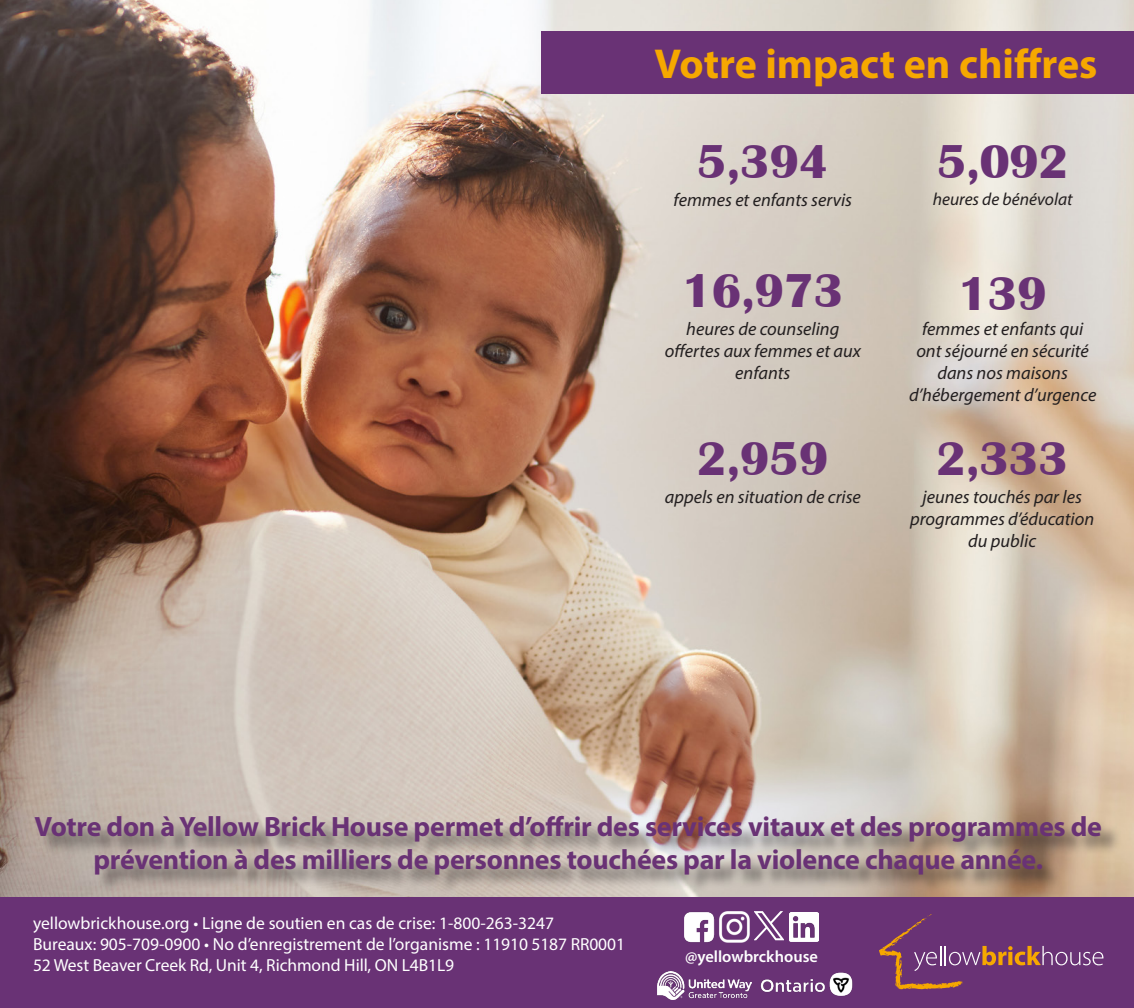
<style>
.page{position:relative;width:1134px;height:1008px;background:#fff}
.page>*{position:absolute;margin:0;border:0;box-sizing:border-box;transform-origin:0 0}
.t1{font:700 49px "Britannic";letter-spacing:-.01em;color:#693275}
.heading{font:700 42px "Myriad Pro";color:#f6a800}
.t2{font:700 28px/33.6px "Myriad Pro";letter-spacing:-.01em;color:#693275;text-align:center}
.main_text{font:italic 18.38px/22.1px "Myriad Pro";color:#231f20;text-align:center}
.t3{font:17.5px "Myriad Pro";color:#fff}
.main_text-2{font:italic 17.5px "Myriad Pro";color:#231f20}
.t4{font:600 16.45px "Myriad Pro";color:#fff}
</style>
<div class="page">
<img style="left:0;top:0;width:1134px;height:898px">
<div style="left:542px;top:31px;width:592px;height:63px;background:#693275"></div>
<div style="left:38px;top:817px;width:1084px;height:78px;background:#231f20;opacity:.57"></div>
<div style="left:0;top:898px;width:1134px;height:110px;background:#693275"></div>
<img style="left:760px;top:972px;width:93px;height:24px">
<img style="left:657px;top:972px;width:95px;height:28px">
<svg style="left:879px;top:914px;width:224px;height:75px"></svg>
<img style="left:719px;top:911px;width:31px;height:32px">
<svg style="left:754px;top:911px;width:30px;height:29px"></svg>
<img style="left:685px;top:912px;width:29px;height:30px">
<img style="left:789px;top:912px;width:29px;height:29px">
<p class="heading" style="left:654px;top:36px;width:444px">Votre impact en chiffres</p>
<p class="t1" style="left:697px;top:134px;width:133px">5,394</p>
<p class="t1" style="left:937px;top:134px;width:133px">5,092</p>
<p class="main_text" style="left:674px;top:188px;width:180px">femmes et enfants servis</p>
<p class="main_text-2" style="left:933px;top:188px;width:141px">heures de bénévolat</p>
<p class="t1" style="left:682px;top:263px;width:163px">16,973</p>
<p class="main_text" style="left:665px;top:318px;width:197px">heures de counseling offertes aux femmes et aux enfants</p>
<p class="t1" style="left:958px;top:266px;width:90px">139</p>
<p class="main_text" style="left:909px;top:318px;width:189px">femmes et enfants qui ont séjourné en sécurité dans nos maisons d’hébergement d’urgence</p>
<p class="t1" style="left:697px;top:431px;width:133px">2,959</p>
<p class="t1" style="left:936px;top:431px;width:133px">2,333</p>
<p class="main_text" style="left:665px;top:486px;width:198px">appels en situation de crise</p>
<p class="main_text" style="left:910px;top:486px;width:185px">jeunes touchés par les programmes d’éducation du public</p>
<p class="t2" style="left:34px;top:808px;width:1069px">Votre don à Yellow Brick House permet d’offrir des services vitaux et des programmes de prévention à des milliers de personnes touchées par la violence chaque année.</p>
<p class="t3" style="left:33px;top:912px;width:522px">yellowbrickhouse.org • Ligne de soutien en cas de crise: 1-800-263-3247</p>
<p class="t3" style="left:33px;top:933px;width:593px">Bureaux: 905-709-0900 • No d’enregistrement de l’organisme : 11910 5187 RR0001</p>
<p class="t3" style="left:33px;top:954px;width:423px">52 West Beaver Creek Rd, Unit 4, Richmond Hill, ON L4B1L9</p>
<p class="t4" style="left:685px;top:946px;width:134px">@yellowbrckhouse</p>
</div>
